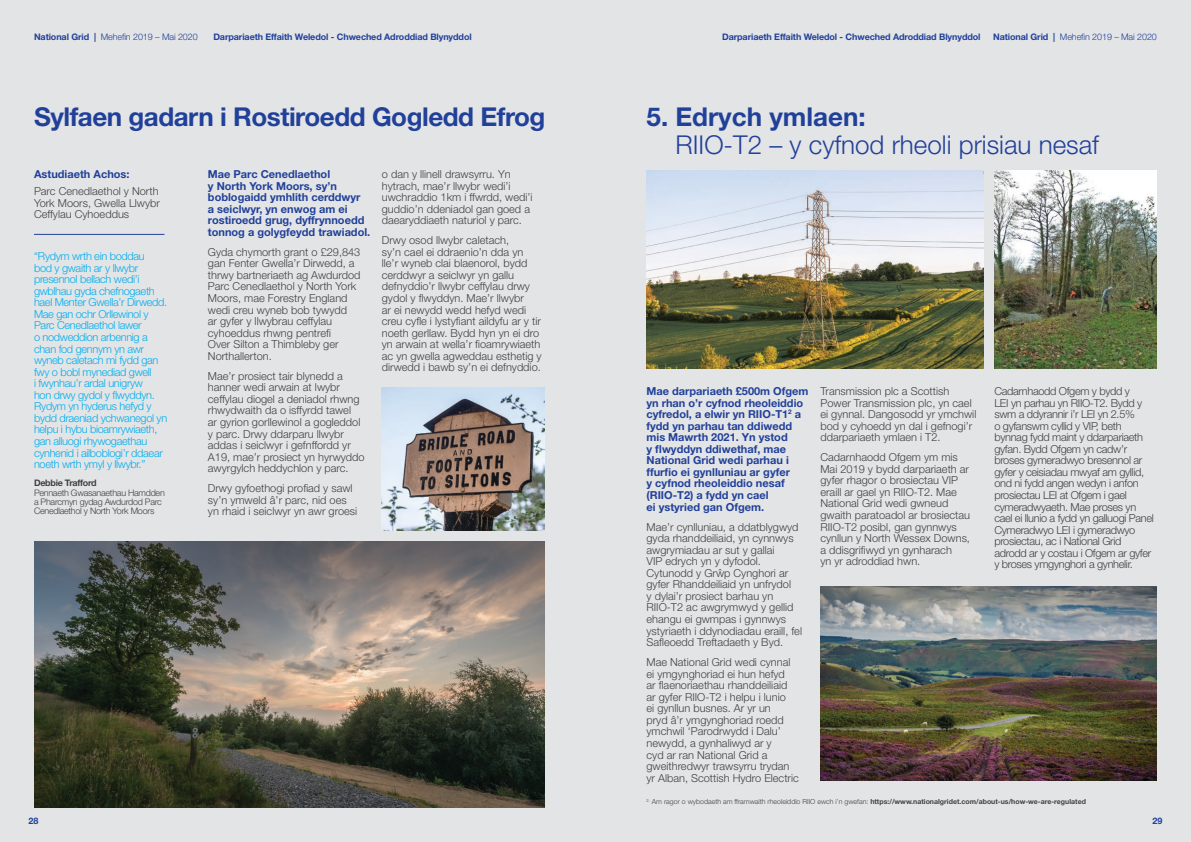
<style>
.page{position:relative;width:1191px;height:842px;background:#fff}
.page>*{position:absolute;margin:0;border:0;box-sizing:border-box;transform-origin:0 0}
.t1{font:700 26px "Helvetica Neue LT Pro";letter-spacing:-.02em;color:#21409a}
.t2{font:300 26px "Helvetica Neue LT Pro";color:#21409a}
.t3{font:700 26px "Helvetica Neue LT Pro";color:#21409a}
.t4{font:300 11px/11.5px "Helvetica Neue LT Pro";color:#414142}
.t5{font:300 11px/11.6px "Helvetica Neue LT Pro";letter-spacing:-.03em;color:#414142}
.t6{font:300 11px/11.5px "Helvetica Neue LT Pro";letter-spacing:-.03em;color:#00aeef}
.t7{font:700 11px/11.6px "Helvetica Neue LT Pro";color:#21409a}
.t8{font:700 9px "Helvetica Neue LT Pro";letter-spacing:-.01em;color:#21409a}
.t9{font:300 9px/9.4px "Helvetica Neue LT Pro";letter-spacing:-.03em;color:#414142}
.t10{font:300 9px "Helvetica Neue LT Pro";letter-spacing:-.01em;color:#21409a}
.t11{font:700 9px "Helvetica Neue LT Pro";letter-spacing:-.03em;color:#414142}
.t12{font:700 7px "Helvetica Neue LT Pro";color:#414142}
.s1{font-weight:700}
.s2{font-weight:300}
</style>
<div class="page">
<div style="left:595px;top:0;width:596px;height:842px;background:#e3e4e5"></div>
<div style="left:0;top:0;width:595px;height:842px;background:#e3e4e5"></div>
<img style="left:646px;top:170px;width:337px;height:199px">
<img style="left:994px;top:170px;width:163px;height:199px">
<hr style="left:34px;top:234px;width:130px;height:1px;background:#21409a">
<img style="left:34px;top:542px;width:510px;height:266px">
<img style="left:382px;top:387px;width:162px;height:144px">
<img style="left:820px;top:586px;width:337px;height:194px">
<p class="t10" style="left:34px;top:32px;width:165px"><span class="s1">National Grid |</span> Mehefin 2019 – Mai 2020</p>
<p class="t8" style="left:213px;top:32px;width:260px">Darpariaeth Effaith Weledol - Chweched Adroddiad Blynyddol</p>
<p class="t8" style="left:722px;top:32px;width:260px">Darpariaeth Effaith Weledol - Chweched Adroddiad Blynyddol</p>
<p class="t10" style="left:993px;top:32px;width:165px"><span class="s1">National Grid |</span> Mehefin 2019 – Mai 2020</p>
<h1 class="t1" style="left:34px;top:101px;width:513px">Sylfaen gadarn i Rostiroedd Gogledd Efrog</h1>
<p class="t7" style="left:208px;top:168px;width:164px">Mae Parc Cenedlaethol<br>y North York Moors, sy’n boblogaidd ymhlith cerddwyr<br>a seiclwyr, yn enwog am ei rostiroedd grug, dyffrynnoedd tonnog a golygfeydd trawiadol.</p>
<p class="t4" style="left:208px;top:246px;width:154px">Gyda chymorth grant o £29,843 gan Fenter Gwella’r Dirwedd, a thrwy bartneriaeth ag Awdurdod<br>Parc Cenedlaethol y North York<br>Moors, mae Forestry England wedi creu wyneb bob tywydd<br>ar gyfer y llwybrau ceffylau cyhoeddus rhwng pentrefi<br>Over Silton a Thimbleby ger<br>Northallerton.</p>
<p class="t4" style="left:208px;top:370px;width:158px">Mae’r prosiect tair blynedd a hanner wedi arwain at lwybr ceffylau diogel a deniadol rhwng rhwydwaith da o isffyrdd tawel<br>ar gyrion gorllewinol a gogleddol y parc. Drwy ddarparu llwybr addas i seiclwyr i gefnffordd yr<br>A19, mae’r prosiect yn hyrwyddo awyrgylch heddychlon y parc.</p>
<p class="t4" style="left:208px;top:482px;width:151px">Drwy gyfoethogi profiad y sawl sy’n ymweld â’r parc, nid oes yn rhaid i seiclwyr yn awr groesi</p>
<p class="t7" style="left:34px;top:168px;width:97px">Astudiaeth Achos:</p>
<p class="t4" style="left:34px;top:185px;width:127px">Parc Cenedlaethol y North<br>York Moors, Gwella Llwybr<br>Ceffylau Cyhoeddus</p>
<p class="t6" style="left:34px;top:250px;width:135px">“Rydym wrth ein boddau<br>bod y gwaith ar y llwybr presennol bellach wedi’i gwblhau gyda chefnogaeth hael Menter Gwella’r Dirwedd.<br>Mae gan ochr Orllewinol y<br>Parc Cenedlaethol lawer<br>o nodweddion arbennig a chan fod gennym yn awr wyneb caletach mi fydd gan fwy o bobl mynediad gwell<br>i fwynhau’r ardal unigryw<br>hon drwy gydol y flwyddyn.<br>Rydym yn hyderus hefyd y bydd draeniad ychwanegol yn helpu i hybu bioamrywiaeth, gan alluogi rhywogaethau cynhenid i ailboblogi’r ddaear noeth wrth ymyl y llwybr.”</p>
<p class="t11" style="left:34px;top:477px;width:64px">Debbie Trafford</p>
<p class="t9" style="left:34px;top:487px;width:132px">Pennaeth Gwasanaethau Hamdden a Pharcmyn gydag Awdurdod Parc<br>Cenedlaethol y North York Moors</p>
<p class="t4" style="left:382px;top:168px;width:152px">o dan y llinell drawsyrru. Yn hytrach, mae’r llwybr wedi’i uwchraddio 1km i ffwrdd, wedi’i guddio’n ddeniadol gan goed a daearyddiaeth naturiol y parc.</p>
<p class="t4" style="left:382px;top:234px;width:161px">Drwy osod llwybr caletach,<br>sy’n cael ei ddraenio’n dda yn lle’r wyneb clai blaenorol, bydd cerddwyr a seiclwyr yn gallu defnyddio’r llwybr ceffylau drwy gydol y flwyddyn. Mae’r llwybr<br>ar ei newydd wedd hefyd wedi creu cyfle i lystyfiant aildyfu ar y tir noeth gerllaw. Bydd hyn yn ei dro yn arwain at wella’r fioamrywiaeth ac yn gwella agweddau esthetig y dirwedd i bawb sy’n ei defnyddio.</p>
<h1 class="t3" style="left:646px;top:101px;width:221px">5. Edrych ymlaen:</h1>
<h1 class="t2" style="left:675px;top:128px;width:425px">RIIO-T2 – y cyfnod rheoli prisiau nesaf</h1>
<p class="t7" style="left:646px;top:385px;width:163px">Mae darpariaeth £500m Ofgem yn rhan o’r cyfnod rheoleiddio cyfredol, a elwir yn RIIO-T1<sup>2</sup> a fydd yn parhau tan ddiwedd mis Mawrth 2021. Yn ystod<br>y flwyddyn ddiwethaf, mae<br>National Grid wedi parhau i ffurfio ei gynlluniau ar gyfer<br>y cyfnod rheoleiddio nesaf (RIIO-T2) a fydd yn cael<br>ei ystyried gan Ofgem.</p>
<p class="t4" style="left:646px;top:521px;width:157px">Mae’r cynlluniau, a ddatblygwyd gyda rhanddeiliaid, yn cynnwys awgrymiadau ar sut y gallai<br>VIP edrych yn y dyfodol.<br>Cytunodd y Grŵp Cynghori ar gyfer Rhanddeiliaid yn unfrydol<br>y dylai’r prosiect barhau yn<br>RIIO-T2 ac awgrymwyd y gellid ehangu ei gwmpas i gynnwys ystyriaeth i ddynodiadau eraill, fel<br>Safleoedd Treftadaeth y Byd.</p>
<p class="t4" style="left:646px;top:656px;width:154px">Mae National Grid wedi cynnal ei ymgynghoriad ei hun hefyd<br>ar flaenoriaethau rhanddeiliaid ar gyfer RIIO-T2 i helpu i lunio<br>ei gynllun busnes. Ar yr un<br>pryd â’r ymgynghoriad roedd ymchwil ‘Parodrwydd i Dalu’ newydd, a gynhaliwyd ar y<br>cyd ar ran National Grid a gweithredwyr trawsyrru trydan yr Alban, Scottish Hydro Electric</p>
<p class="t4" style="left:820px;top:385px;width:157px">Transmission plc a Scottish<br>Power Transmission plc, yn cael ei gynnal. Dangosodd yr ymchwil bod y cyhoedd yn dal i gefnogi’r ddarpariaeth ymlaen i T2.</p>
<p class="t4" style="left:820px;top:451px;width:151px">Cadarnhaodd Ofgem ym mis<br>Mai 2019 y bydd darpariaeth ar gyfer rhagor o brosiectau VIP eraill ar gael yn RIIO-T2. Mae<br>National Grid wedi gwneud gwaith paratoadol ar brosiectau<br>RIIO-T2 posibl, gan gynnwys cynllun y North Wessex Downs, a ddisgrifiwyd yn gynharach<br>yn yr adroddiad hwn.</p>
<p class="t5" style="left:994px;top:385px;width:161px">Cadarnhaodd Ofgem y bydd y<br>LEI yn parhau yn RIIO-T2. Bydd y swm a ddyrannir i’r LEI yn 2.5%<br>o gyfanswm cyllid y VIP, beth bynnag fydd maint y ddarpariaeth gyfan. Bydd Ofgem yn cadw’r broses gymeradwyo bresennol ar gyfer y ceisiadau mwyaf am gyllid, ond ni fydd angen wedyn i anfon prosiectau LEI at Ofgem i gael cymeradwyaeth. Mae proses yn cael ei llunio a fydd yn galluogi Panel<br>Cymeradwyo LEI i gymeradwyo prosiectau, ac i National Grid adrodd ar y costau i Ofgem ar gyfer y broses ymgynghori a gynhelir.</p>
<p class="t12" style="left:646px;top:797px;width:441px"><sup>2.</sup> <span class="s2">Am ragor o wybodaeth am fframwaith rheoleiddio RIIO ewch i’n gwefan:</span> https://www.nationalgridet.com/about-us/how-we-are-regulated</p>
<p class="t8" style="left:28px;top:815px;width:12px">28</p>
<p class="t8" style="left:1152px;top:815px;width:12px">29</p>
</div>
